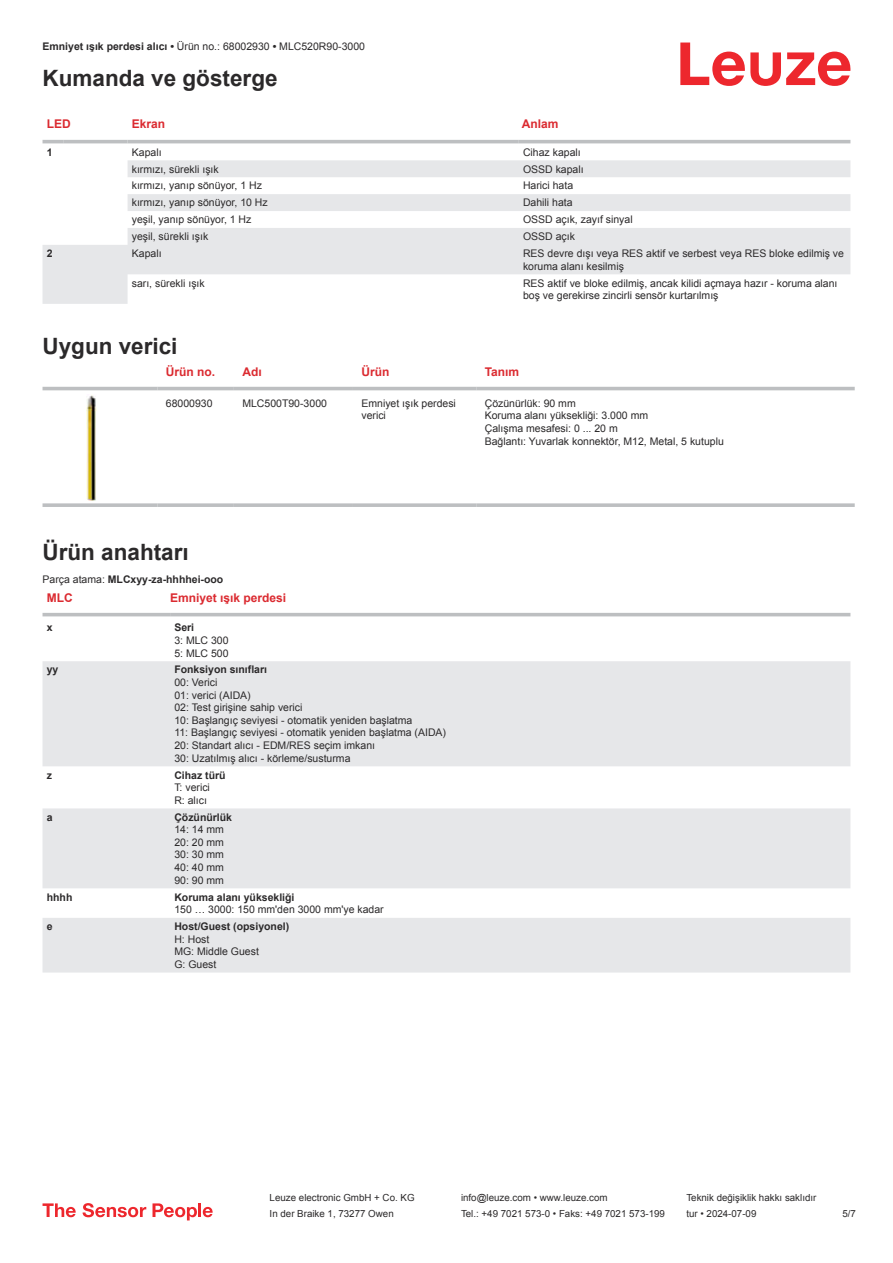
<style>
.page{position:relative;width:893px;height:1263px;background:#fff}
.page>*{position:absolute;margin:0;border:0;box-sizing:border-box;transform-origin:0 0}
.t1{font:700 22.5px "Arial";color:#2b292a}
.t2{font:700 12px "Arial";color:#db2a30}
.t3{font:10.5px/12.6px "Arial";color:#2b292a}
.t4{font:700 10.5px "Arial";color:#2b292a}
.t5{font:9.75px "Arial";color:#2b292a}
.s1{font-weight:700}
.s2{font-weight:400}
</style>
<div class="page">
<svg style="left:680px;top:43px;width:170px;height:43px"></svg>
<svg style="left:43px;top:143px;width:807px;height:1px"></svg>
<svg style="left:43px;top:160px;width:807px;height:144px;fill:#e6e7e9"></svg>
<hr style="left:43px;top:140px;width:21px;height:3px;background:#bdbfc1">
<hr style="left:64px;top:140px;width:64px;height:3px;background:#bdbfc1">
<hr style="left:128px;top:140px;width:391px;height:3px;background:#bdbfc1">
<hr style="left:519px;top:140px;width:331px;height:3px;background:#bdbfc1">
<svg style="left:43px;top:386px;width:812px;height:113px"></svg>
<hr style="left:43px;top:387px;width:114px;height:3px;background:#bdbfc1">
<hr style="left:157px;top:387px;width:77px;height:3px;background:#bdbfc1">
<hr style="left:234px;top:387px;width:119px;height:3px;background:#bdbfc1">
<hr style="left:353px;top:387px;width:123px;height:3px;background:#bdbfc1">
<hr style="left:476px;top:387px;width:379px;height:3px;background:#bdbfc1">
<svg style="left:43px;top:503px;width:114px;height:4px"></svg>
<svg style="left:157px;top:503px;width:77px;height:4px"></svg>
<svg style="left:234px;top:503px;width:119px;height:4px"></svg>
<svg style="left:353px;top:503px;width:123px;height:4px"></svg>
<svg style="left:476px;top:503px;width:379px;height:4px;background:#c3c5c7"></svg>
<img style="left:87px;top:395px;width:9px;height:106px">
<svg style="left:43px;top:661px;width:807px;height:311px;fill:#e6e7e9"></svg>
<hr style="left:43px;top:613px;width:127px;height:3px;background:#bdbfc1">
<hr style="left:170px;top:613px;width:680px;height:3px;background:#bdbfc1">
<svg style="left:43px;top:1203px;width:33px;height:14px"></svg>
<svg style="left:83px;top:1203px;width:63px;height:14px"></svg>
<svg style="left:153px;top:1203px;width:44px;height:17px"></svg>
<hr style="left:198px;top:1203px;width:3px;height:14px;background:#ed272d">
<svg style="left:203px;top:1207px;width:10px;height:10px"></svg>
<p class="t3" style="left:43px;top:41px;width:324px"><span class="s1">Emniyet ışık perdesi alıcı •</span> Ürün no.: 68002930 <span class="s1">•</span> MLC520R90-3000</p>
<h1 class="t1" style="left:43px;top:63px;width:237px">Kumanda ve gösterge</h1>
<p class="t2" style="left:47px;top:119px;width:25px">LED</p>
<p class="t2" style="left:132px;top:119px;width:35px">Ekran</p>
<p class="t2" style="left:522px;top:115px;width:38px">Anlam</p>
<p class="t4" style="left:47px;top:145px;width:7px">1</p>
<p class="t3" style="left:132px;top:146px;width:31px">Kapalı</p>
<p class="t3" style="left:523px;top:146px;width:59px">Cihaz kapalı</p>
<p class="t3" style="left:132px;top:162px;width:88px">kırmızı, sürekli ışık</p>
<p class="t3" style="left:523px;top:162px;width:62px">OSSD kapalı</p>
<p class="t3" style="left:132px;top:179px;width:132px">kırmızı, yanıp sönüyor, 1 Hz</p>
<p class="t3" style="left:523px;top:179px;width:52px">Harici hata</p>
<p class="t3" style="left:132px;top:196px;width:137px">kırmızı, yanıp sönüyor, 10 Hz</p>
<p class="t3" style="left:523px;top:197px;width:51px">Dahili hata</p>
<p class="t3" style="left:132px;top:213px;width:121px">yeşil, yanıp sönüyor, 1 Hz</p>
<p class="t3" style="left:523px;top:213px;width:111px">OSSD açık, zayıf sinyal</p>
<p class="t3" style="left:132px;top:230px;width:78px">yeşil, sürekli ışık</p>
<p class="t3" style="left:523px;top:230px;width:53px">OSSD açık</p>
<p class="t4" style="left:47px;top:246px;width:7px">2</p>
<p class="t3" style="left:132px;top:247px;width:31px">Kapalı</p>
<p class="t3" style="left:523px;top:247px;width:322px">RES devre dışı veya RES aktif ve serbest veya RES bloke edilmiş ve koruma alanı kesilmiş</p>
<p class="t3" style="left:132px;top:276px;width:74px">sarı, sürekli ışık</p>
<p class="t3" style="left:523px;top:276px;width:316px">RES aktif ve bloke edilmiş, ancak kilidi açmaya hazır - koruma alanı boş ve gerekirse zincirli sensör kurtarılmış</p>
<h1 class="t1" style="left:43px;top:330px;width:137px">Uygun verici</h1>
<p class="t2" style="left:166px;top:363px;width:51px">Ürün no.</p>
<p class="t2" style="left:242px;top:363px;width:21px">Adı</p>
<p class="t2" style="left:361px;top:367px;width:29px">Ürün</p>
<p class="t2" style="left:485px;top:363px;width:36px">Tanım</p>
<p class="t3" style="left:166px;top:397px;width:48px">68000930</p>
<p class="t3" style="left:242px;top:397px;width:86px">MLC500T90-3000</p>
<p class="t3" style="left:361px;top:397px;width:96px">Emniyet ışık perdesi verici</p>
<p class="t3" style="left:485px;top:397px;width:241px">Çözünürlük: 90 mm<br>Koruma alanı yüksekliği: 3.000 mm<br>Çalışma mesafesi: 0 ... 20 m<br>Bağlantı: Yuvarlak konnektör, M12, Metal, 5 kutuplu</p>
<h1 class="t1" style="left:43px;top:536px;width:148px">Ürün anahtarı</h1>
<p class="t2" style="left:47px;top:593px;width:27px">MLC</p>
<p class="t2" style="left:170px;top:589px;width:118px">Emniyet ışık perdesi</p>
<p class="t4" style="left:47px;top:620px;width:7px">x</p>
<p class="t4" style="left:174px;top:624px;width:21px">Seri</p>
<p class="t3" style="left:174px;top:634px;width:56px">3: MLC 300<br>5: MLC 500</p>
<p class="t4" style="left:47px;top:666px;width:13px">yy</p>
<p class="t4" style="left:174px;top:662px;width:94px">Fonksiyon sınıfları</p>
<p class="t3" style="left:174px;top:676px;width:273px">00: Verici<br>01: verici (AIDA)<br>02: Test girişine sahip verici<br>10: Başlangıç seviyesi - otomatik yeniden başlatma<br>11: Başlangıç seviyesi - otomatik yeniden başlatma (AIDA)<br>20: Standart alıcı - EDM/RES seçim imkanı<br>30: Uzatılmış alıcı - körleme/susturma</p>
<p class="t4" style="left:47px;top:771px;width:7px">z</p>
<p class="t4" style="left:174px;top:771px;width:53px">Cihaz türü</p>
<p class="t3" style="left:174px;top:781px;width:37px">T: verici<br>R: alıcı</p>
<p class="t4" style="left:47px;top:813px;width:7px">a</p>
<p class="t4" style="left:174px;top:809px;width:59px">Çözünürlük</p>
<p class="t3" style="left:174px;top:823px;width:51px;text-align:justify">14: 14 mm 20: 20 mm 30: 30 mm 40: 40 mm 90: 90 mm</p>
<p class="t4" style="left:47px;top:893px;width:27px">hhhh</p>
<p class="t4" style="left:174px;top:889px;width:122px">Koruma alanı yüksekliği</p>
<p class="t3" style="left:174px;top:903px;width:211px">150 … 3000: 150 mm'den 3000 mm'ye kadar</p>
<p class="t4" style="left:47px;top:922px;width:7px">e</p>
<p class="t4" style="left:174px;top:919px;width:116px">Host/Guest (opsiyonel)</p>
<p class="t3" style="left:174px;top:932px;width:86px">H: Host<br>MG: Middle Guest<br>G: Guest</p>
<p class="t4" style="left:43px;top:571px;width:182px"><span class="s2">Parça atama:</span> MLCxyy-za-hhhhei-ooo</p>
<p class="t5" style="left:270px;top:1191px;width:146px">Leuze electronic GmbH + Co. KG</p>
<p class="t5" style="left:461px;top:1191px;width:148px">info@leuze.com • www.leuze.com</p>
<p class="t5" style="left:686px;top:1191px;width:132px">Teknik değişiklik hakkı saklıdır</p>
<p class="t5" style="left:270px;top:1207px;width:126px">In der Braike 1, 73277 Owen</p>
<p class="t5" style="left:461px;top:1207px;width:205px">Tel.: +49 7021 573-0 • Faks: +49 7021 573-199</p>
<p class="t5" style="left:686px;top:1207px;width:72px">tur • 2024-07-09</p>
<p class="t5" style="left:842px;top:1210px;width:15px">5 /7</p>
</div>
